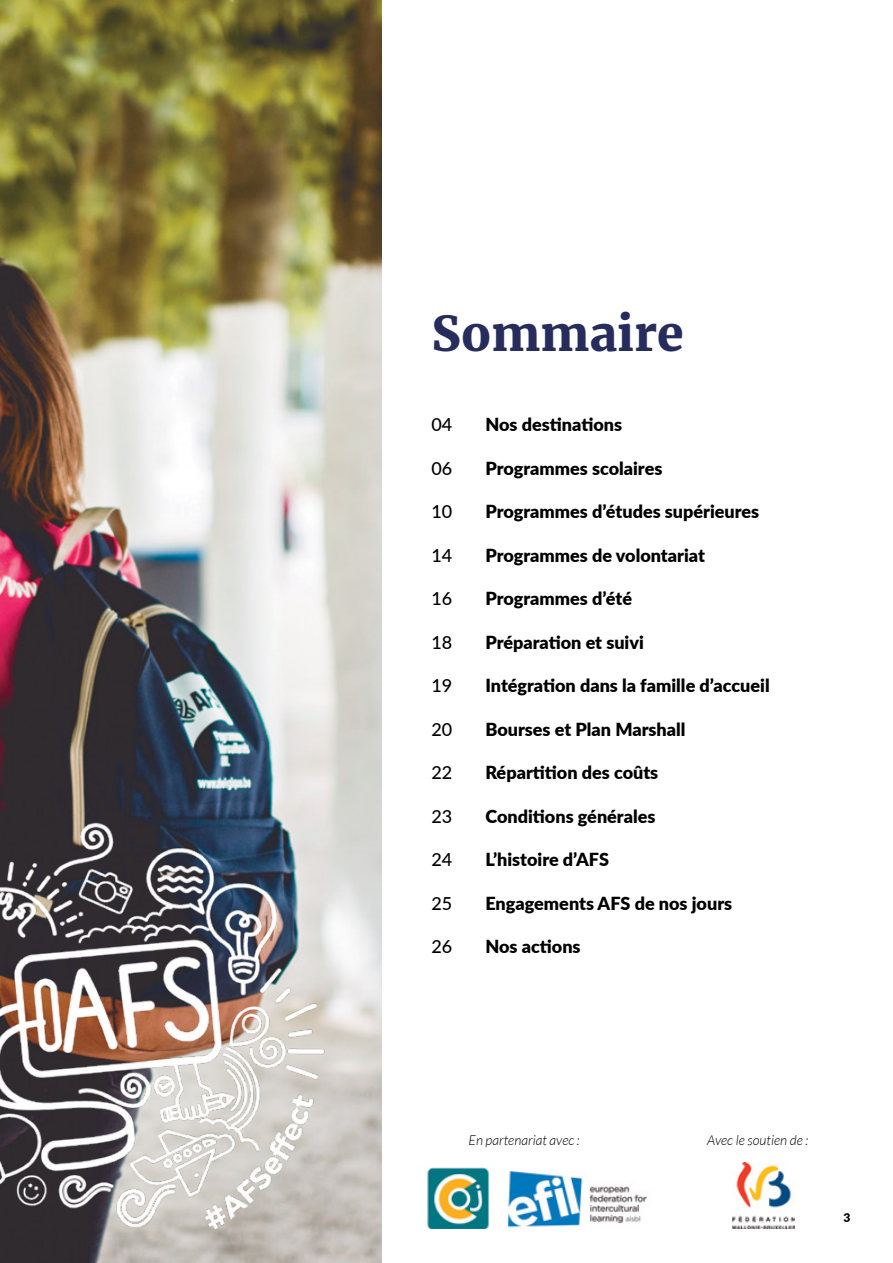
<style>
.page{position:relative;width:893px;height:1263px;background:#fff}
.page>*{position:absolute;margin:0;border:0;box-sizing:border-box;transform-origin:0 0}
.H2_bleu{font:900 48px "Merriweather";color:#262d5d}
.t1{font:900 18px "Lato";color:#000}
.t2{font:500 18px "Lato";color:#000}
.texte_de_base{font:italic 300 13.65px "Lato";color:#000}
.t3{font:900 12px "Lato";color:#000}
</style>
<div class="page">
<img style="left:425px;top:1165px;width:64px;height:63px">
<img style="left:732px;top:1162px;width:62px;height:66px">
<img style="left:507px;top:1171px;width:140px;height:59px">
<img style="left:0;top:0;width:381px;height:1263px">
<img style="left:0;top:822px;width:337px;height:441px">
<p class="H2_bleu" style="left:431px;top:300px;width:254px">Sommaire</p>
<p class="t2" style="left:431px;top:412px;width:22px">04</p>
<p class="t1" style="left:485px;top:411px;width:138px">Nos destinations</p>
<p class="t2" style="left:431px;top:455px;width:22px">06</p>
<p class="t1" style="left:485px;top:454px;width:178px">Programmes scolaires</p>
<p class="t2" style="left:431px;top:499px;width:22px">10</p>
<p class="t1" style="left:485px;top:498px;width:275px">Programmes d’études supérieures</p>
<p class="t2" style="left:431px;top:542px;width:22px">14</p>
<p class="t1" style="left:485px;top:541px;width:221px">Programmes de volontariat</p>
<p class="t2" style="left:431px;top:586px;width:22px">16</p>
<p class="t1" style="left:485px;top:585px;width:148px">Programmes d’été</p>
<p class="t2" style="left:431px;top:629px;width:22px">18</p>
<p class="t1" style="left:485px;top:628px;width:160px">Préparation et suivi</p>
<p class="t2" style="left:431px;top:673px;width:22px">19</p>
<p class="t1" style="left:485px;top:672px;width:286px">Intégration dans la famille d’accueil</p>
<p class="t2" style="left:431px;top:716px;width:22px">20</p>
<p class="t1" style="left:485px;top:715px;width:202px">Bourses et Plan Marshall</p>
<p class="t2" style="left:431px;top:760px;width:22px">22</p>
<p class="t1" style="left:485px;top:759px;width:174px">Répartition des coûts</p>
<p class="t2" style="left:431px;top:803px;width:22px">23</p>
<p class="t1" style="left:485px;top:803px;width:171px">Conditions générales</p>
<p class="t2" style="left:431px;top:847px;width:22px">24</p>
<p class="t1" style="left:485px;top:846px;width:125px">L’histoire d’AFS</p>
<p class="t2" style="left:431px;top:890px;width:22px">25</p>
<p class="t1" style="left:485px;top:890px;width:248px">Engagements AFS de nos jours</p>
<p class="t2" style="left:431px;top:934px;width:22px">26</p>
<p class="t1" style="left:485px;top:933px;width:97px">Nos actions</p>
<p class="texte_de_base" style="left:469px;top:1133px;width:113px">En partenariat avec :</p>
<p class="texte_de_base" style="left:707px;top:1133px;width:103px">Avec le soutien de :</p>
<p class="t3" style="left:844px;top:1208px;width:8px">3</p>
</div>
